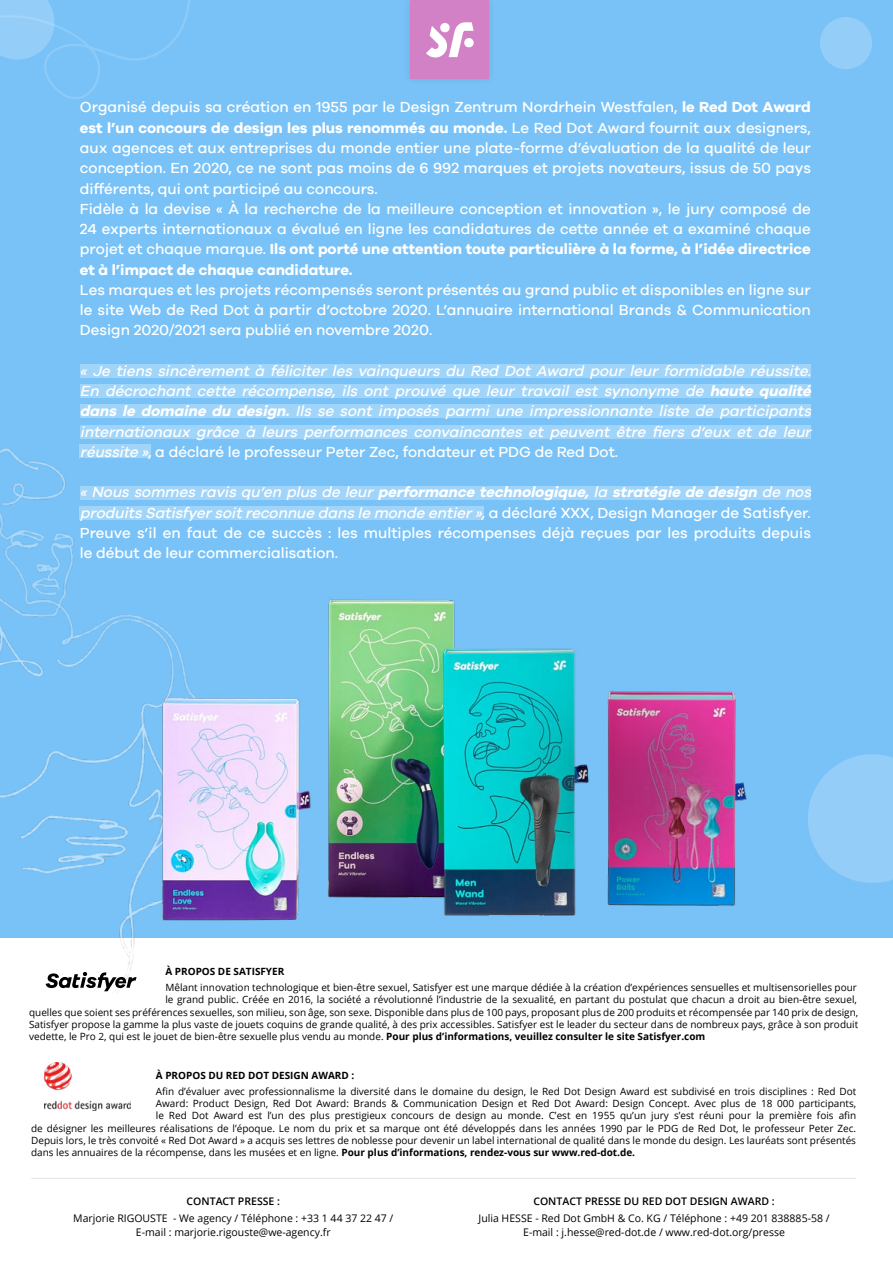
<style>
.page{position:relative;width:893px;height:1263px;background:#fff}
.page>*{position:absolute;margin:0;border:0;box-sizing:border-box;transform-origin:0 0}
.t1{font:500 15px/20.2px "Satisfyer Galano";color:#fff}
.t2{font:italic 500 15px/20.2px "Satisfyer Galano";color:#fff;text-align:justify}
.t3{font:10.5px/13.5px "Open Sans";color:#000;text-align:center}
.t4{font:600 10.5px "Open Sans";color:#000}
.t5{font:10.05px/12px "Open Sans";color:#000;text-align:justify}
.t6{font:700 10.05px "Open Sans";color:#000}
.s1{font-weight:700}
.s2{font-style:normal}
.s3{font-style:italic}
.s4{font-weight:700;font-style:italic}
</style>
<div class="page">
<div style="left:0;top:0;width:893px;height:938px;background:#79c2f7"></div>
<div style="left:402px;top:0;width:95px;height:87px;background:#77bef3"></div>
<div style="left:411px;top:1px;width:78px;height:78px;background:#d281c6"></div>
<div style="left:80px;top:364px;width:731px;height:14px;background:#a1d4f9"></div>
<div style="left:80px;top:486px;width:731px;height:14px;background:#a1d4f9"></div>
<div style="left:80px;top:384px;width:731px;height:14px;background:#a1d4f9"></div>
<div style="left:80px;top:506px;width:404px;height:14px;background:#a1d4f9"></div>
<div style="left:80px;top:404px;width:731px;height:14px;background:#a1d4f9"></div>
<div style="left:80px;top:425px;width:731px;height:14px;background:#a1d4f9"></div>
<img style="left:44px;top:1062px;width:87px;height:49px">
<img style="left:0;top:444px;width:151px;height:549px">
<div style="left:820px;top:17px;width:52px;height:52px;background:#93cdf8;border-radius:50%"></div>
<svg style="left:813px;top:754px;width:80px;height:129px;background:#8fcbf7"></svg>
<svg style="left:426px;top:22px;width:48px;height:35px"></svg>
<svg style="left:0;top:0;width:190px;height:99px"></svg>
<img style="left:75px;top:560px;width:738px;height:389px">
<hr style="left:31px;top:1178px;width:825px;height:1px;background:#e6e6e6">
<svg style="left:46px;top:972px;width:91px;height:19px"></svg>
<p class="t1" style="left:80px;top:97px;width:732px">Organisé depuis sa création en 1955 par le Design Zentrum Nordrhein Westfalen, <span class="s1">le Red Dot Award est l’un concours de design les plus renommés au monde.</span> Le Red Dot Award fournit aux designers, aux agences et aux entreprises du monde entier une plate-forme d’évaluation de la qualité de leur conception. En 2020, ce ne sont pas moins de 6 992 marques et projets novateurs, issus de 50 pays différents, qui ont participé au concours.<br>Fidèle à la devise « À la recherche de la meilleure conception et innovation », le jury composé de 24 experts internationaux a évalué en ligne les candidatures de cette année et a examiné chaque projet et chaque marque. <span class="s1">Ils ont porté une attention toute particulière à la forme, à l’idée directrice et à l’impact de chaque candidature.</span></p>
<p class="t1" style="left:80px;top:279px;width:732px;text-align:justify">Les marques et les projets récompensés seront présentés au grand public et disponibles en ligne sur le site Web de Red Dot à partir d’octobre 2020. L’annuaire international Brands &amp; Communication Design 2020/2021 sera publié en novembre 2020.</p>
<p class="t2" style="left:80px;top:360px;width:736px">« Je tiens sincèrement à féliciter les vainqueurs du Red Dot Award pour leur formidable réussite.<br>En décrochant cette récompense, ils ont prouvé que leur travail est synonyme de <span class="s1">haute qualité dans le domaine du design.</span> Ils se sont imposés parmi une impressionnante liste de participants internationaux grâce à leurs performances convaincantes et peuvent être fiers d’eux et de leur réussite »<span class="s2">, a déclaré le professeur Peter Zec, fondateur et PDG de Red Dot.</span></p>
<p class="t1" style="left:80px;top:482px;width:736px"><span class="s3">« Nous sommes ravis qu’en plus de leur</span> <span class="s4">performance technologique,</span> <span class="s3">la</span> <span class="s4">stratégie de design</span> <span class="s3">de nos produits Satisfyersoitreconnue dans le monde entier»,</span>a d é c l a r é XXX , D e s i g n M a n a g e r d e S a t i s fye r.<br>Preuve s’il en faut de ce succès : les multiples récompenses déjà reçues par les produits depuis le début de leur commercialisation.</p>
<p class="t6" style="left:165px;top:964px;width:120px">À PROPOS DE SATISFYER</p>
<p class="t5" style="left:165px;top:981px;width:693px">Mêlant innovation technologique et bien-être sexuel, Satisfyer est une marque dédiée à la création d’expériences sensuelles et multisensorielles pour</p>
<p class="t5" style="left:165px;top:993px;width:693px">le grand public. Créée en 2016, la société a révolutionné l’industrie de la sexualité, en partant du postulat que chacun a droit au bien-être sexuel,</p>
<p class="t5" style="left:29px;top:1006px;width:831px">quelles que soient ses préférences sexuelles, son milieu, son âge, son sexe. Disponible dans plus de 100 pays, proposant plus de 200 produits et récompensée par 140 prix de design,</p>
<p class="t5" style="left:29px;top:1018px;width:831px">Satisfyer propose la gamme la plus vaste de jouets coquins de grande qualité, à des prix accessibles. Satisfyer est le leader du secteur dans de nombreux pays, grâce à son produit</p>
<p class="t5" style="left:29px;top:1029px;width:678px">vedette, le Pro 2, qui est le jouet de bien-être sexuelle plus vendu au monde. <span class="s1">Pour plus d’informations, veuillez consulter le site Satisfyer.com</span></p>
<p class="t6" style="left:156px;top:1068px;width:200px">À PROPOS DU RED DOT DESIGN AWARD :</p>
<p class="t5" style="left:156px;top:1085px;width:702px">Afin d’évaluer avec professionnalisme la diversité dans le domaine du design, le Red Dot Design Award est subdivisé en trois disciplines : Red Dot Award: Product Design, Red Dot Award: Brands &amp; Communication Design et Red Dot Award: Design Concept. Avec plus de 18 000 participants, le Red Dot Award est l’un des plus prestigieux concours de design au monde. C’est en 1955 qu’un jury s’est réuni pour la première fois afin</p>
<p class="t5" style="left:31px;top:1122px;width:826px">de désigner les meilleures réalisations de l’époque. Le nom du prix et sa marque ont été développés dans les années 1990 par le PDG de Red Dot, le professeur Peter Zec.<br>Depuis lors, le très convoité « Red Dot Award » a acquis ses lettres de noblesse pour devenir un label international de qualité dans le monde du design. Les lauréats sont présentés dans les annuaires de la récompense, dans les musées et en ligne. <span class="s1">Pour plus d’informations, rendez-vous sur www.red-dot.de.</span></p>
<p class="t4" style="left:187px;top:1194px;width:95px">CONTACT PRESSE :</p>
<p class="t3" style="left:73px;top:1211px;width:322px">Marjorie RIGOUSTE - We agency / Téléphone : +33 1 44 37 22 47 /<br>E-mail : marjorie.rigouste@we-agency.fr</p>
<p class="t4" style="left:533px;top:1194px;width:243px">CONTACT PRESSE DU RED DOT DESIGN AWARD :</p>
<p class="t3" style="left:478px;top:1211px;width:353px">Julia HESSE - Red Dot GmbH &amp; Co. KG / Téléphone : +49 201 838885-58 /<br>E-mail : j.hesse@red-dot.de / www.red-dot.org/presse</p>
</div>
